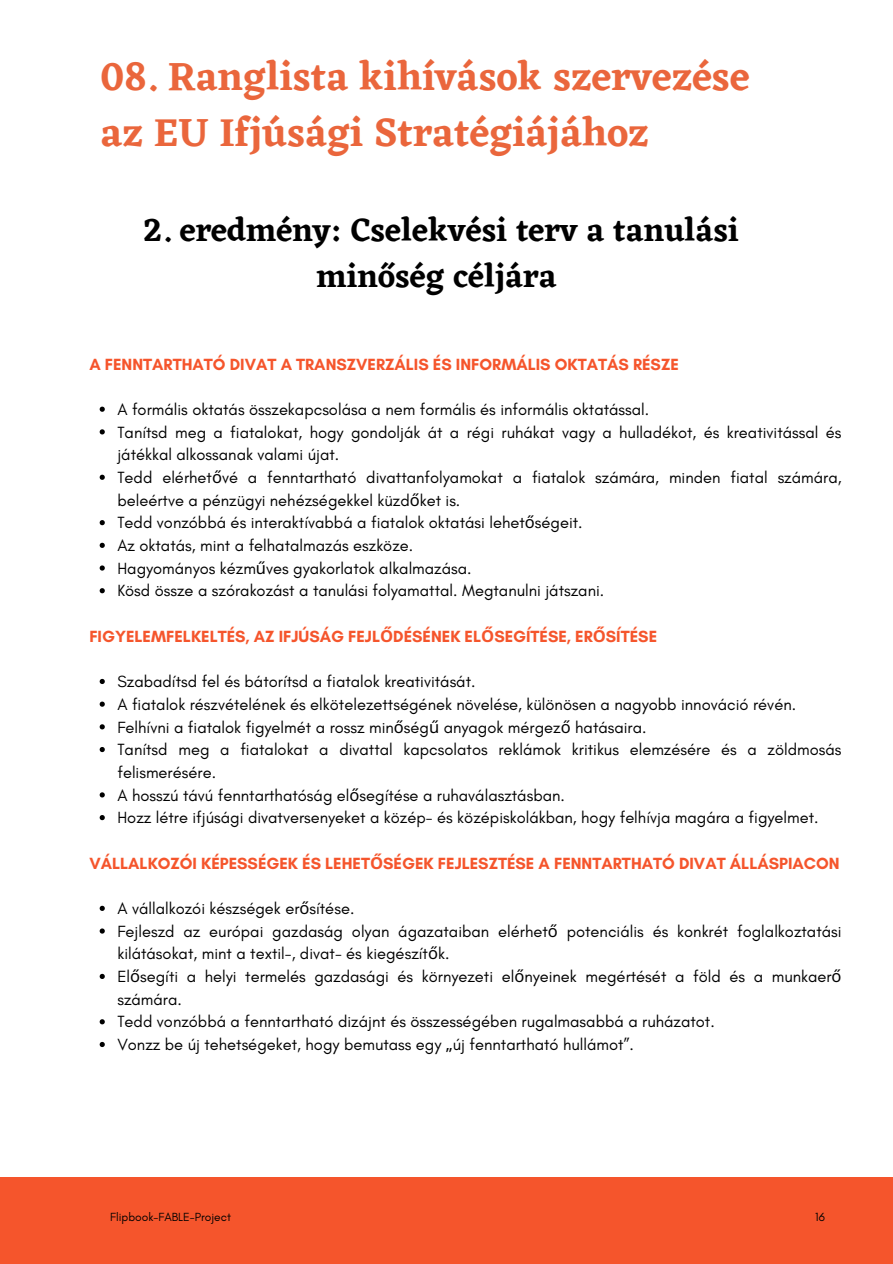
<style>
.page{position:relative;width:893px;height:1264px;background:#fff}
.page>*{position:absolute;margin:0;border:0;box-sizing:border-box;transform-origin:0 0}
.t1{font:600 40.5px/56.2px "Eczar";color:#ea663c}
.t2{font:600 33px/46.2px "Eczar";color:#000;text-align:center}
.t3{font:16.5px/22.6px "Glacial Indifference";color:#000}
.t4{font:700 16.5px "Glacial Indifference";color:#f5552c}
.t5{font:12px "Glacial Indifference";color:#000}
.s1{font-family:"Noto Sans"}
</style>
<div class="page">
<div style="left:0;top:1177px;width:892px;height:86px;background:#f5552c"></div>
<svg style="left:100px;top:406px;width:5px;height:6px"></svg>
<svg style="left:100px;top:429px;width:5px;height:5px"></svg>
<svg style="left:100px;top:474px;width:5px;height:6px"></svg>
<svg style="left:100px;top:520px;width:5px;height:5px"></svg>
<svg style="left:100px;top:543px;width:5px;height:5px"></svg>
<svg style="left:100px;top:565px;width:5px;height:5px"></svg>
<svg style="left:100px;top:588px;width:5px;height:5px"></svg>
<svg style="left:100px;top:679px;width:5px;height:5px"></svg>
<svg style="left:100px;top:701px;width:5px;height:5px"></svg>
<svg style="left:100px;top:724px;width:5px;height:5px"></svg>
<svg style="left:100px;top:747px;width:5px;height:5px"></svg>
<svg style="left:100px;top:792px;width:5px;height:5px"></svg>
<svg style="left:100px;top:815px;width:5px;height:5px"></svg>
<svg style="left:100px;top:905px;width:5px;height:5px"></svg>
<svg style="left:100px;top:928px;width:5px;height:5px"></svg>
<svg style="left:100px;top:973px;width:5px;height:6px"></svg>
<svg style="left:100px;top:1019px;width:5px;height:5px"></svg>
<svg style="left:100px;top:1041px;width:5px;height:6px"></svg>
<h1 class="t1" style="left:100px;top:48px;width:650px">08. Ranglista kihívások szervezése az EU Ifjúsági Stratégiájához</h1>
<h2 class="t2" style="left:143px;top:206px;width:597px">2. eredmény: Cselekvési terv a tanulási minőség céljára</h2>
<p class="t4" style="left:89px;top:354px;width:591px">A FENNTARTHATÓ DIVAT A TRANSZVERZÁLIS ÉS INFORMÁLIS OKTATÁS RÉSZE</p>
<p class="t3" style="left:117px;top:398px;width:725px">A formális oktatás összekapcsolása a nem formális és informális oktatással.<br>Tanítsd meg a fiatalokat, hogy gondolják át a régi ruhákat vagy a hulladékot, és kreativitással és játékkal alkossanak valami újat.<br>Tedd elérhet<span class="s1">ő</span>vé a fenntartható divattanfolyamokat a fiatalok számára, minden fiatal számára, beleértve a pénzügyi nehézségekkel küzd<span class="s1">ő</span>ket is.<br>Tedd vonzóbbá és interaktívabbá a fiatalok oktatási lehet<span class="s1">ő</span>ségeit.<br>Az oktatás, mint a felhatalmazás eszköze.<br>Hagyományos kézm<span class="s1">ű</span>ves gyakorlatok alkalmazása.<br>Kösd össze a szórakozást a tanulási folyamattal. Megtanulni játszani.</p>
<p class="t4" style="left:89px;top:626px;width:569px">FIGYELEMFELKELTÉS, AZ IFJÚSÁG FEJL<span class="s1">Ő</span>DÉSÉNEK EL<span class="s1">Ő</span>SEGÍTÉSE, ER<span class="s1">Ő</span>SÍTÉSE</p>
<p class="t3" style="left:117px;top:670px;width:725px">Szabadítsd fel és bátorítsd a fiatalok kreativitását.<br>A fiatalok részvételének és elkötelezettségének növelése, különösen a nagyobb innováció révén.<br>Felhívni a fiatalok figyelmét a rossz min<span class="s1">ő</span>ség<span class="s1">ű</span> anyagok mérgez<span class="s1">ő</span> hatásaira.<br>Tanítsd meg a fiatalokat a divattal kapcsolatos reklámok kritikus elemzésére és a zöldmosás felismerésére.<br>A hosszú távú fenntarthatóság el<span class="s1">ő</span>segítése a ruhaválasztásban.<br>Hozz létre ifjúsági divatversenyeket a közép- és középiskolákban, hogy felhívja magára a figyelmet.</p>
<p class="t4" style="left:89px;top:853px;width:751px">VÁLLALKOZÓI KÉPESSÉGEK ÉS LEHET<span class="s1">Ő</span>SÉGEK FEJLESZTÉSE A FENNTARTHATÓ DIVAT ÁLLÁSPIACON</p>
<p class="t3" style="left:117px;top:896px;width:725px">A vállalkozói készségek er<span class="s1">ő</span>sítése.<br>Fejleszd az európai gazdaság olyan ágazataiban elérhet<span class="s1">ő</span> potenciális és konkrét foglalkoztatási kilátásokat, mint a textil-, divat- és kiegészít<span class="s1">ő</span>k.<br>El<span class="s1">ő</span>segíti a helyi termelés gazdasági és környezeti el<span class="s1">ő</span>nyeinek megértését a föld és a munkaer<span class="s1">ő </span>számára.<br>Tedd vonzóbbá a fenntartható dizájnt és összességében rugalmasabbá a ruházatot.<br>Vonzz be új tehetségeket, hogy bemutass egy <span class="s1">„</span>új fenntartható hullámot”.</p>
<p class="t5" style="left:110px;top:1209px;width:122px">Flipbook-FABLE-Project</p>
<p class="t5" style="left:815px;top:1209px;width:11px">16</p>
</div>
